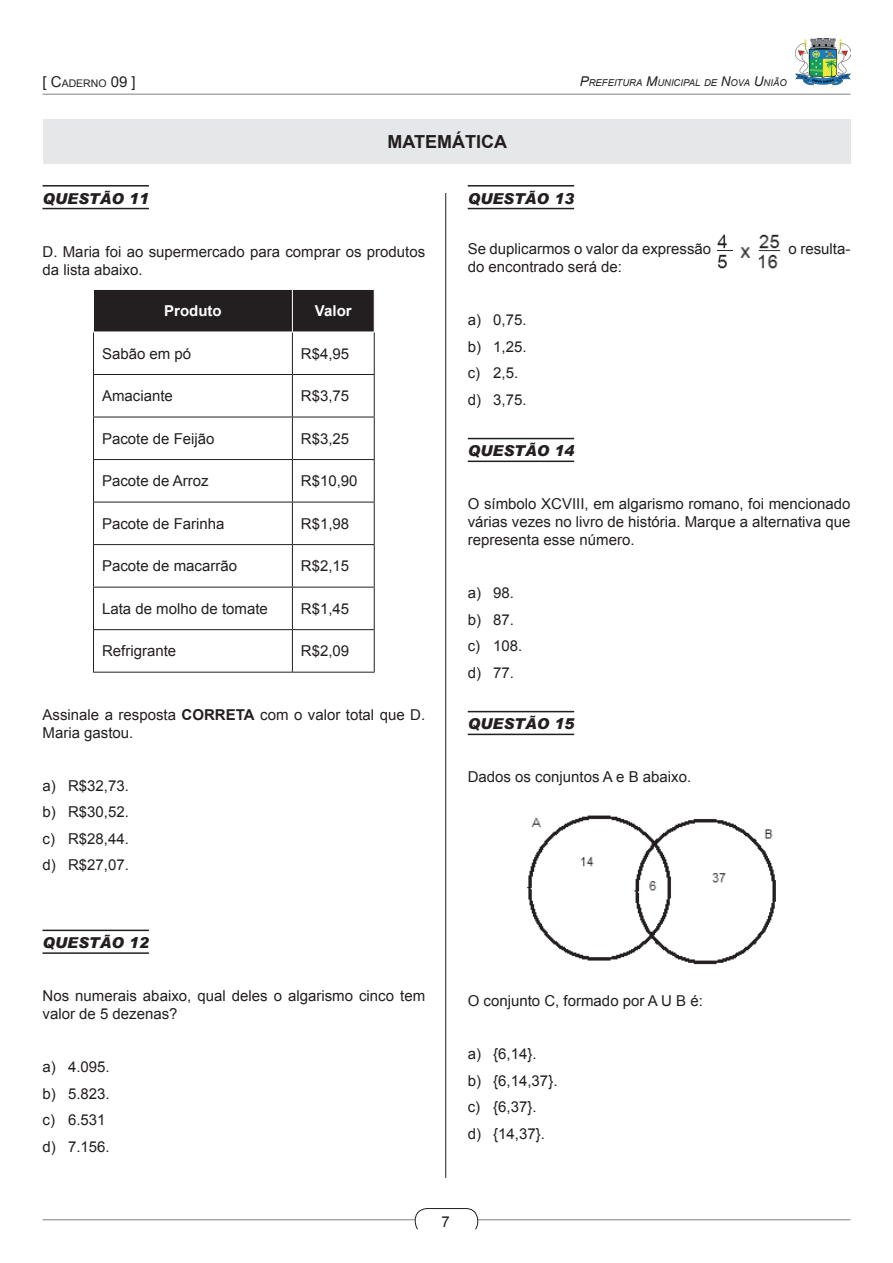
<style>
.page{position:relative;width:893px;height:1263px;background:#fff}
.page>*{position:absolute;margin:0;border:0;box-sizing:border-box;transform-origin:0 0}
.t1{font:700 18px "Arial";color:#231f20}
.t2{font:15px/26.5px "Arial";color:#231f20}
.t3{font:italic 900 15px "Arial";color:#231f20}
.t4{font:700 15px "Arial";color:#fff}
.t5{font:10.5px "Arial";color:#231f20}
.t6{font:italic 9.45px "Arial";color:#231f20}
.s1{font-size:15px}
.s2{font-size:13.5px}
.s3{font-weight:700}
</style>
<div class="page">
<hr style="left:445px;top:119px;width:1px;height:1059px;background:#231f20">
<hr style="left:43px;top:1219px;width:807px;height:1px;background:#808285">
<svg style="left:415px;top:1208px;width:63px;height:22px"></svg>
<hr style="left:43px;top:94px;width:807px;height:1px;background:#808285">
<img style="left:795px;top:39px;width:55px;height:49px">
<div style="left:43px;top:119px;width:808px;height:74px;background:#fff"></div>
<div style="left:43px;top:119px;width:808px;height:45px;background:#e6e7e9"></div>
<hr style="left:43px;top:185px;width:106px;height:2px;background:#231f20">
<hr style="left:43px;top:208px;width:106px;height:1px;background:#231f20">
<hr style="left:43px;top:929px;width:106px;height:2px;background:#231f20">
<hr style="left:43px;top:952px;width:106px;height:2px;background:#231f20">
<div style="left:94px;top:290px;width:280px;height:42px;background:#231f20"></div>
<hr style="left:93px;top:332px;width:1px;height:42px;background:#231f20">
<hr style="left:93px;top:375px;width:1px;height:42px;background:#231f20">
<hr style="left:93px;top:417px;width:1px;height:42px;background:#231f20">
<hr style="left:93px;top:460px;width:1px;height:42px;background:#231f20">
<hr style="left:93px;top:502px;width:1px;height:42px;background:#231f20">
<hr style="left:93px;top:545px;width:1px;height:42px;background:#231f20">
<hr style="left:93px;top:587px;width:1px;height:42px;background:#231f20">
<hr style="left:93px;top:630px;width:1px;height:42px;background:#231f20">
<hr style="left:93px;top:374px;width:199px;height:1px;background:#231f20">
<hr style="left:292px;top:374px;width:83px;height:1px;background:#231f20">
<hr style="left:93px;top:417px;width:199px;height:1px;background:#231f20">
<hr style="left:292px;top:417px;width:83px;height:1px;background:#231f20">
<hr style="left:93px;top:459px;width:199px;height:1px;background:#231f20">
<hr style="left:292px;top:459px;width:83px;height:1px;background:#231f20">
<hr style="left:93px;top:502px;width:199px;height:1px;background:#231f20">
<hr style="left:292px;top:502px;width:83px;height:1px;background:#231f20">
<hr style="left:93px;top:544px;width:199px;height:1px;background:#231f20">
<hr style="left:292px;top:544px;width:83px;height:1px;background:#231f20">
<hr style="left:93px;top:587px;width:199px;height:1px;background:#231f20">
<hr style="left:292px;top:587px;width:83px;height:1px;background:#231f20">
<hr style="left:93px;top:629px;width:199px;height:1px;background:#231f20">
<hr style="left:292px;top:629px;width:83px;height:1px;background:#231f20">
<hr style="left:93px;top:672px;width:199px;height:1px;background:#231f20">
<hr style="left:292px;top:672px;width:83px;height:1px;background:#231f20">
<hr style="left:292px;top:332px;width:1px;height:42px;background:#231f20">
<hr style="left:374px;top:332px;width:1px;height:42px;background:#231f20">
<hr style="left:292px;top:375px;width:1px;height:42px;background:#231f20">
<hr style="left:374px;top:375px;width:1px;height:42px;background:#231f20">
<hr style="left:292px;top:417px;width:1px;height:42px;background:#231f20">
<hr style="left:374px;top:417px;width:1px;height:42px;background:#231f20">
<hr style="left:292px;top:460px;width:1px;height:42px;background:#231f20">
<hr style="left:374px;top:460px;width:1px;height:42px;background:#231f20">
<hr style="left:292px;top:502px;width:1px;height:42px;background:#231f20">
<hr style="left:374px;top:502px;width:1px;height:42px;background:#231f20">
<hr style="left:292px;top:545px;width:1px;height:42px;background:#231f20">
<hr style="left:374px;top:545px;width:1px;height:42px;background:#231f20">
<hr style="left:292px;top:587px;width:1px;height:42px;background:#231f20">
<hr style="left:374px;top:587px;width:1px;height:42px;background:#231f20">
<hr style="left:292px;top:630px;width:1px;height:42px;background:#231f20">
<hr style="left:374px;top:630px;width:1px;height:42px;background:#231f20">
<hr style="left:292px;top:290px;width:1px;height:42px;background:#fff">
<hr style="left:93px;top:332px;width:199px;height:1px;background:#fff">
<hr style="left:292px;top:332px;width:83px;height:1px;background:#fff">
<hr style="left:468px;top:185px;width:106px;height:2px;background:#231f20">
<hr style="left:468px;top:208px;width:106px;height:1px;background:#231f20">
<hr style="left:468px;top:438px;width:106px;height:1px;background:#231f20">
<hr style="left:468px;top:461px;width:106px;height:1px;background:#231f20">
<hr style="left:468px;top:711px;width:106px;height:1px;background:#231f20">
<hr style="left:468px;top:734px;width:106px;height:1px;background:#231f20">
<img style="left:717px;top:234px;width:16px;height:35px">
<img style="left:758px;top:234px;width:23px;height:35px">
<img style="left:740px;top:247px;width:11px;height:11px">
<img style="left:527px;top:815px;width:249px;height:150px">
<p class="t5" style="left:43px;top:76px;width:95px"><span class="s1">[ C</span>ADERNO <span class="s1">09 ]</span></p>
<p class="t6" style="left:580px;top:76px;width:208px"><span class="s2">P</span>REFEITURA <span class="s2">M</span>UNICIPAL DE <span class="s2">N</span>OVA <span class="s2">U</span>NIÃO</p>
<p class="t1" style="left:387px;top:130px;width:121px">MATEMÁTICA</p>
<p class="t3" style="left:43px;top:189px;width:108px">QUESTÃO 11</p>
<p class="t2" style="left:43px;top:242px;width:384px;line-height:18px">D. Maria foi ao supermercado para comprar os produtos da lista abaixo.</p>
<p class="t4" style="left:164px;top:301px;width:59px">Produto</p>
<p class="t4" style="left:315px;top:301px;width:38px">Valor</p>
<p class="t2" style="left:102px;top:340px;width:91px">Sabão em pó</p>
<p class="t2" style="left:301px;top:340px;width:50px">R$4,95</p>
<p class="t2" style="left:102px;top:383px;width:72px">Amaciante</p>
<p class="t2" style="left:301px;top:383px;width:50px">R$3,75</p>
<p class="t2" style="left:102px;top:425px;width:114px">Pacote de Feijão</p>
<p class="t2" style="left:301px;top:425px;width:50px">R$3,25</p>
<p class="t2" style="left:102px;top:468px;width:108px">Pacote de Arroz</p>
<p class="t2" style="left:301px;top:468px;width:58px">R$10,90</p>
<p class="t2" style="left:102px;top:510px;width:124px">Pacote de Farinha</p>
<p class="t2" style="left:301px;top:510px;width:50px">R$1,98</p>
<p class="t2" style="left:102px;top:553px;width:137px">Pacote de macarrão</p>
<p class="t2" style="left:301px;top:553px;width:50px">R$2,15</p>
<p class="t2" style="left:102px;top:595px;width:167px">Lata de molho de tomate</p>
<p class="t2" style="left:301px;top:595px;width:50px">R$1,45</p>
<p class="t2" style="left:102px;top:638px;width:76px">Refrigrante</p>
<p class="t2" style="left:301px;top:638px;width:50px">R$2,09</p>
<p class="t2" style="left:43px;top:705px;width:384px;line-height:18px">Assinale a resposta <span class="s3">CORRETA</span> com o valor total que D.<br>Maria gastou.</p>
<p class="t2" style="left:43px;top:772px;width:88px;text-align:justify">a) R$32,73. b) R$30,52. c) R$28,44. d) R$27,07.</p>
<p class="t3" style="left:468px;top:189px;width:108px">QUESTÃO 13</p>
<p class="t2" style="left:468px;top:236px;width:245px">Se duplicarmos o valor da expressão</p>
<p class="t2" style="left:789px;top:236px;width:63px">o resulta-</p>
<p class="t2" style="left:468px;top:254px;width:156px">do encontrado será de:</p>
<p class="t2" style="left:468px;top:307px;width:60px">a) 0,75. b) 1,25. c) 2,5. d) 3,75.</p>
<p class="t3" style="left:468px;top:442px;width:108px">QUESTÃO 14</p>
<p class="t2" style="left:468px;top:495px;width:384px;line-height:18px;text-align:justify">O símbolo XCVIII, em algarismo romano, foi mencionado várias vezes no livro de história. Marque a alternativa que representa esse número.</p>
<p class="t2" style="left:468px;top:580px;width:56px">a) 98. b) 87. c) 108. d) 77.</p>
<p class="t3" style="left:468px;top:715px;width:108px">QUESTÃO 15</p>
<p class="t2" style="left:468px;top:764px;width:225px">Dados os conjuntos A e B abaixo.</p>
<p class="t3" style="left:43px;top:933px;width:108px">QUESTÃO 12</p>
<p class="t2" style="left:43px;top:987px;width:384px;line-height:18px">Nos numerais abaixo, qual deles o algarismo cinco tem valor de 5 dezenas?</p>
<p class="t2" style="left:43px;top:1054px;width:69px">a) 4.095. b) 5.823. c) 6.531 d) 7.156.</p>
<p class="t2" style="left:468px;top:988px;width:237px">O conjunto C, formado por A U B é:</p>
<p class="t2" style="left:468px;top:1041px;width:91px">a) {6,14}.<br>b) {6,14,37}. c) {6,37}.<br>d) {14,37}.</p>
<p class="t2" style="left:441px;top:1208px;width:10px">7</p>
</div>
